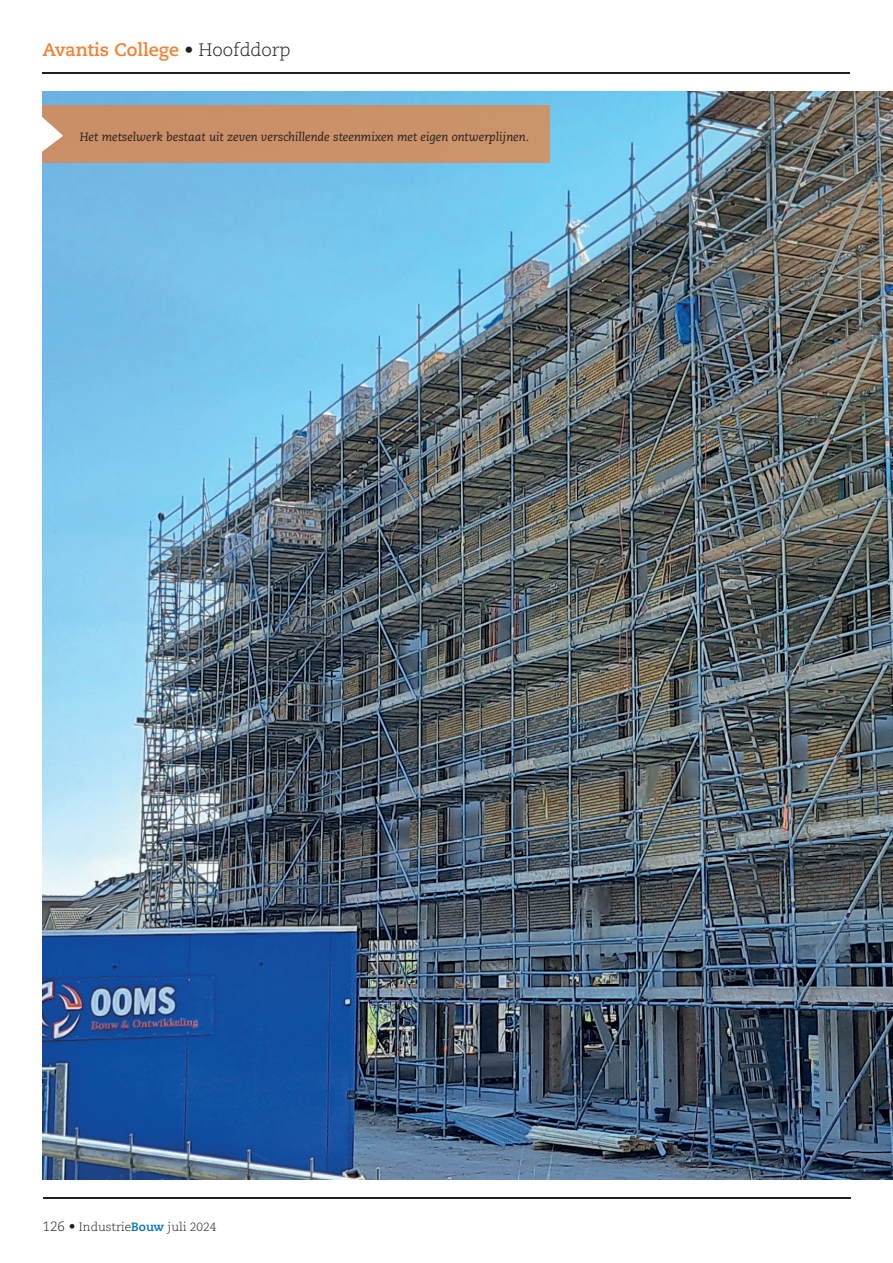
<style>
.page{position:relative;width:893px;height:1263px;background:#fff}
.page>*{position:absolute;margin:0;border:0;box-sizing:border-box;transform-origin:0 0}
.t1{font:700 18px "Caecilia LT Pro 75";color:#f47f32}
.t2{font:italic 12px "Caecilia LT Pro 56";color:#231f20}
.t3{font:300 12px "Caecilia LT Pro 45";color:#231f20}
.s1{font-family:"Caecilia LT Pro 45";font-weight:300;color:#231f20}
.s2{font-size:13.5px}
.s3{font-family:"Caecilia LT Pro 75";font-weight:700;color:#0072bc}
</style>
<div class="page">
<hr style="left:43px;top:73px;width:807px;height:1px;background:#231f20">
<hr style="left:43px;top:1198px;width:808px;height:1px;background:#231f20">
<img style="left:42px;top:92px;width:851px;height:1087px">
<div style="left:42px;top:106px;width:508px;height:57px;background:#cb9168"></div>
<svg style="left:42px;top:117px;width:21px;height:35px"></svg>
<h1 class="t1" style="left:43px;top:38px;width:249px">Avantis College <span class="s1">• Hoofddorp</span></h1>
<p class="t2" style="left:80px;top:129px;width:451px">Het metselwerk bestaat uit zeven verschillende steenmixen met eigen ontwerplijnen.</p>
<p class="t3" style="left:43px;top:1219px;width:176px"><span class="s2">126 •</span> Industrie<span class="s3">Bouw</span> juli 2024</p>
</div>
